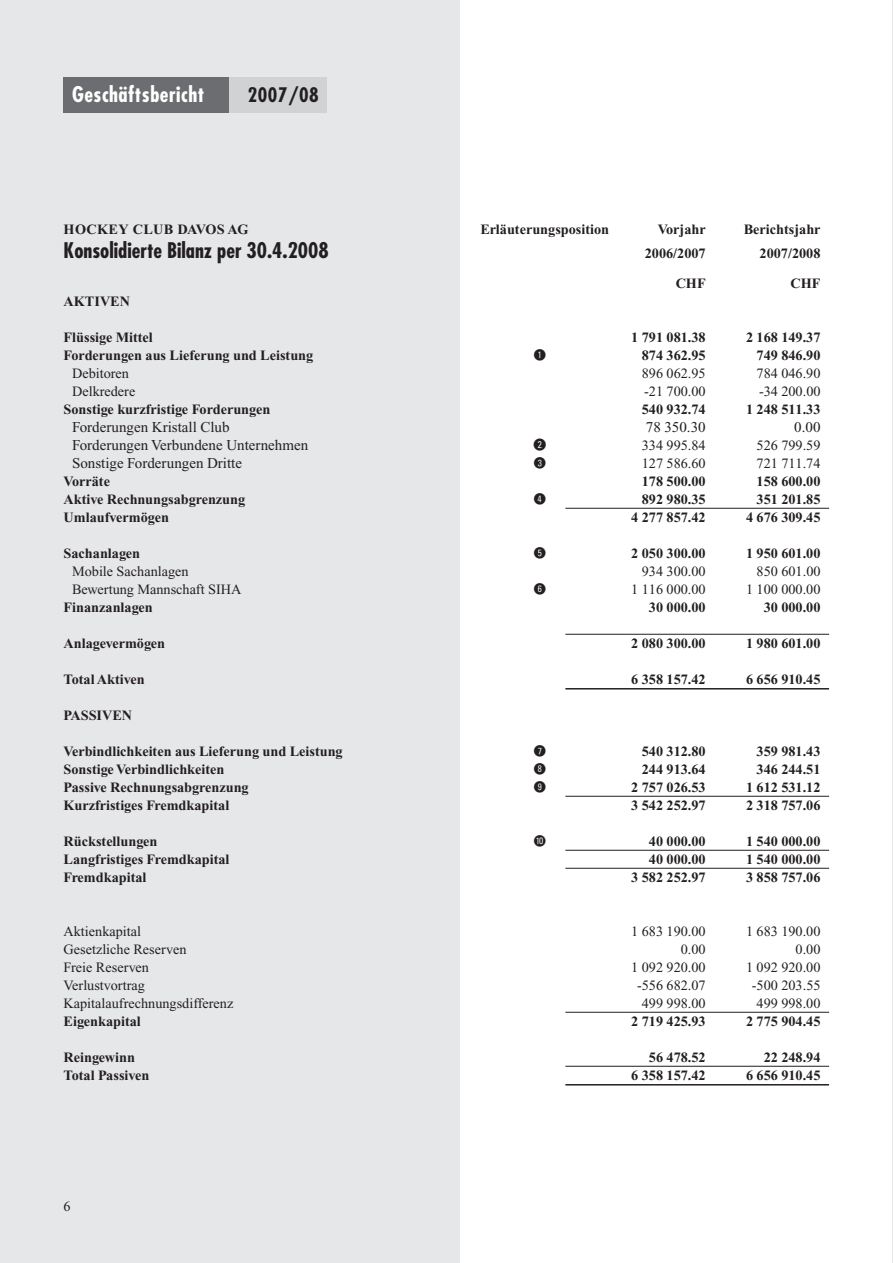
<style>
.page{position:relative;width:893px;height:1263px;background:#fff}
.page>*{position:absolute;margin:0;border:0;box-sizing:border-box;transform-origin:0 0}
.t1{font:700 condensed 21px "Futura";color:#231f20}
.t2{font:700 condensed 21px "Futura";letter-spacing:.025em;color:#fff}
.t3{font:700 condensed 19.5px "Futura";letter-spacing:.025em;color:#231f20}
.t4{font:15px "Times";color:#231f20}
.t5{font:15px "Negativ Kreise";color:#231f20}
.t6{font:700 14.25px "Times";color:#231f20}
.t7{font:14.25px "Times";color:#231f20}
.t8{font:700 14.25px "Times";letter-spacing:.025em;color:#231f20}
.t9{font:14.25px "Negativ Kreise";color:#231f20}
</style>
<div class="page">
<div style="left:0;top:0;width:459px;height:1263px;background:#e6e7e9"></div>
<hr style="left:565px;top:508px;width:264px;height:1px;background:#231f20">
<hr style="left:565px;top:634px;width:264px;height:1px;background:#231f20">
<hr style="left:565px;top:688px;width:264px;height:2px;background:#231f20">
<hr style="left:565px;top:796px;width:264px;height:1px;background:#231f20">
<hr style="left:565px;top:850px;width:264px;height:1px;background:#231f20">
<hr style="left:565px;top:868px;width:264px;height:1px;background:#231f20">
<hr style="left:565px;top:1012px;width:264px;height:1px;background:#231f20">
<hr style="left:565px;top:1066px;width:264px;height:1px;background:#231f20">
<hr style="left:565px;top:1084px;width:264px;height:2px;background:#231f20">
<div style="left:64px;top:77px;width:166px;height:36px;background:#6c6d70"></div>
<div style="left:229px;top:77px;width:98px;height:36px;background:#d1d2d4"></div>
<hr style="left:892px;top:0;width:1px;height:1263px;background:#e6e7e9">
<h1 class="t2" style="left:72px;top:84px;width:134px">Geschäftsbericht</h1>
<h2 class="t3" style="left:248px;top:86px;width:72px">2007/08</h2>
<p class="t8" style="left:64px;top:225px;width:186px">HOCKEY CLUB DAVOS AG</p>
<p class="t6" style="left:480px;top:225px;width:130px">Erläuterungsposition</p>
<p class="t6" style="left:658px;top:225px;width:50px">Vorjahr</p>
<p class="t6" style="left:744px;top:225px;width:78px">Berichtsjahr</p>
<h1 class="t1" style="left:64px;top:241px;width:267px">Konsolidierte Bilanz per 30.4.2008</h1>
<p class="t6" style="left:645px;top:249px;width:62px">2006/2007</p>
<p class="t6" style="left:759px;top:249px;width:62px">2007/2008</p>
<p class="t6" style="left:676px;top:279px;width:32px">CHF</p>
<p class="t6" style="left:790px;top:279px;width:32px">CHF</p>
<p class="t6" style="left:64px;top:297px;width:68px">AKTIVEN</p>
<p class="t6" style="left:64px;top:333px;width:91px">Flüssige Mittel</p>
<p class="t6" style="left:631px;top:333px;width:76px">1 791 081.38</p>
<p class="t6" style="left:746px;top:333px;width:76px">2 168 149.37</p>
<p class="t6" style="left:64px;top:351px;width:251px">Forderungen aus Lieferung und Leistung</p>
<p class="t9" style="left:534px;top:347px;width:13px">1</p>
<p class="t6" style="left:642px;top:351px;width:65px">874 362.95</p>
<p class="t6" style="left:756px;top:351px;width:65px">749 846.90</p>
<p class="t7" style="left:72px;top:368px;width:58px">Debitoren</p>
<p class="t7" style="left:642px;top:368px;width:65px">896 062.95</p>
<p class="t7" style="left:756px;top:368px;width:65px">784 046.90</p>
<p class="t7" style="left:72px;top:386px;width:65px">Delkredere</p>
<p class="t7" style="left:644px;top:386px;width:63px">-21 700.00</p>
<p class="t7" style="left:759px;top:386px;width:63px">-34 200.00</p>
<p class="t6" style="left:64px;top:405px;width:208px">Sonstige kurzfristige Forderungen</p>
<p class="t6" style="left:642px;top:405px;width:65px">540 932.74</p>
<p class="t6" style="left:746px;top:405px;width:76px">1 248 511.33</p>
<p class="t4" style="left:72px;top:421px;width:159px">Forderungen Kristall Club</p>
<p class="t4" style="left:646px;top:421px;width:61px">78 350.30</p>
<p class="t4" style="left:794px;top:421px;width:28px">0.00</p>
<p class="t4" style="left:72px;top:439px;width:238px">Forderungen Verbundene Unternehmen</p>
<p class="t5" style="left:534px;top:436px;width:14px">2</p>
<p class="t7" style="left:642px;top:440px;width:65px">334 995.84</p>
<p class="t7" style="left:756px;top:440px;width:65px">526 799.59</p>
<p class="t4" style="left:72px;top:457px;width:171px">Sonstige Forderungen Dritte</p>
<p class="t9" style="left:534px;top:455px;width:13px">3</p>
<p class="t7" style="left:642px;top:458px;width:65px">127 586.60</p>
<p class="t7" style="left:756px;top:458px;width:65px">721 711.74</p>
<p class="t6" style="left:64px;top:477px;width:48px">Vorräte</p>
<p class="t6" style="left:642px;top:477px;width:65px">178 500.00</p>
<p class="t6" style="left:756px;top:477px;width:65px">158 600.00</p>
<p class="t6" style="left:64px;top:495px;width:183px">Aktive Rechnungsabgrenzung</p>
<p class="t9" style="left:534px;top:491px;width:13px">4</p>
<p class="t6" style="left:642px;top:495px;width:65px">892 980.35</p>
<p class="t6" style="left:756px;top:495px;width:65px">351 201.85</p>
<p class="t6" style="left:64px;top:513px;width:107px">Umlaufvermögen</p>
<p class="t6" style="left:631px;top:513px;width:76px">4 277 857.42</p>
<p class="t6" style="left:746px;top:513px;width:76px">4 676 309.45</p>
<p class="t6" style="left:64px;top:549px;width:78px">Sachanlagen</p>
<p class="t9" style="left:534px;top:545px;width:13px">5</p>
<p class="t6" style="left:631px;top:549px;width:76px">2 050 300.00</p>
<p class="t6" style="left:746px;top:549px;width:76px">1 950 601.00</p>
<p class="t7" style="left:72px;top:566px;width:118px">Mobile Sachanlagen</p>
<p class="t7" style="left:642px;top:566px;width:65px">934 300.00</p>
<p class="t7" style="left:757px;top:566px;width:65px">850 601.00</p>
<p class="t7" style="left:72px;top:584px;width:171px">Bewertung Mannschaft SIHA</p>
<p class="t9" style="left:534px;top:581px;width:13px">6</p>
<p class="t7" style="left:631px;top:584px;width:76px">1 116 000.00</p>
<p class="t7" style="left:746px;top:584px;width:76px">1 100 000.00</p>
<p class="t6" style="left:64px;top:603px;width:91px">Finanzanlagen</p>
<p class="t6" style="left:649px;top:603px;width:58px">30 000.00</p>
<p class="t6" style="left:764px;top:603px;width:58px">30 000.00</p>
<p class="t6" style="left:64px;top:639px;width:103px">Anlagevermögen</p>
<p class="t6" style="left:631px;top:639px;width:76px">2 080 300.00</p>
<p class="t6" style="left:746px;top:639px;width:76px">1 980 601.00</p>
<p class="t6" style="left:64px;top:675px;width:83px">Total Aktiven</p>
<p class="t6" style="left:631px;top:675px;width:76px">6 358 157.42</p>
<p class="t6" style="left:746px;top:675px;width:76px">6 656 910.45</p>
<p class="t6" style="left:64px;top:711px;width:70px">PASSIVEN</p>
<p class="t6" style="left:64px;top:747px;width:281px">Verbindlichkeiten aus Lieferung und Leistung</p>
<p class="t9" style="left:534px;top:743px;width:13px">7</p>
<p class="t6" style="left:642px;top:747px;width:65px">540 312.80</p>
<p class="t6" style="left:756px;top:747px;width:65px">359 981.43</p>
<p class="t6" style="left:64px;top:765px;width:162px">Sonstige Verbindlichkeiten</p>
<p class="t9" style="left:534px;top:761px;width:13px">8</p>
<p class="t6" style="left:642px;top:765px;width:65px">244 913.64</p>
<p class="t6" style="left:756px;top:765px;width:65px">346 244.51</p>
<p class="t6" style="left:64px;top:783px;width:187px">Passive Rechnungsabgrenzung</p>
<p class="t9" style="left:534px;top:779px;width:13px">9</p>
<p class="t6" style="left:631px;top:783px;width:76px">2 757 026.53</p>
<p class="t6" style="left:746px;top:783px;width:76px">1 612 531.12</p>
<p class="t6" style="left:64px;top:801px;width:167px">Kurzfristiges Fremdkapital</p>
<p class="t6" style="left:631px;top:801px;width:76px">3 542 252.97</p>
<p class="t6" style="left:746px;top:801px;width:76px">2 318 757.06</p>
<p class="t6" style="left:64px;top:837px;width:95px">Rückstellungen</p>
<p class="t9" style="left:534px;top:833px;width:13px">0</p>
<p class="t6" style="left:649px;top:837px;width:58px">40 000.00</p>
<p class="t6" style="left:746px;top:837px;width:76px">1 540 000.00</p>
<p class="t6" style="left:64px;top:855px;width:167px">Langfristiges Fremdkapital</p>
<p class="t6" style="left:649px;top:855px;width:58px">40 000.00</p>
<p class="t6" style="left:746px;top:855px;width:76px">1 540 000.00</p>
<p class="t6" style="left:64px;top:873px;width:84px">Fremdkapital</p>
<p class="t6" style="left:631px;top:873px;width:76px">3 582 252.97</p>
<p class="t6" style="left:746px;top:873px;width:76px">3 858 757.06</p>
<p class="t7" style="left:64px;top:926px;width:79px">Aktienkapital</p>
<p class="t7" style="left:631px;top:926px;width:76px">1 683 190.00</p>
<p class="t7" style="left:746px;top:926px;width:76px">1 683 190.00</p>
<p class="t7" style="left:64px;top:944px;width:124px">Gesetzliche Reserven</p>
<p class="t7" style="left:681px;top:944px;width:26px">0.00</p>
<p class="t7" style="left:795px;top:944px;width:26px">0.00</p>
<p class="t7" style="left:64px;top:962px;width:87px">Freie Reserven</p>
<p class="t7" style="left:631px;top:962px;width:76px">1 092 920.00</p>
<p class="t7" style="left:746px;top:962px;width:76px">1 092 920.00</p>
<p class="t7" style="left:64px;top:980px;width:83px">Verlustvortrag</p>
<p class="t7" style="left:637px;top:980px;width:70px">-556 682.07</p>
<p class="t7" style="left:752px;top:980px;width:70px">-500 203.55</p>
<p class="t7" style="left:64px;top:998px;width:171px">Kapitalaufrechnungsdifferenz</p>
<p class="t7" style="left:642px;top:998px;width:65px">499 998.00</p>
<p class="t7" style="left:756px;top:998px;width:65px">499 998.00</p>
<p class="t6" style="left:64px;top:1017px;width:79px">Eigenkapital</p>
<p class="t6" style="left:631px;top:1017px;width:76px">2 719 425.93</p>
<p class="t6" style="left:746px;top:1017px;width:76px">2 775 904.45</p>
<p class="t6" style="left:64px;top:1053px;width:73px">Reingewinn</p>
<p class="t6" style="left:649px;top:1053px;width:58px">56 478.52</p>
<p class="t6" style="left:764px;top:1053px;width:58px">22 248.94</p>
<p class="t6" style="left:64px;top:1071px;width:87px">Total Passiven</p>
<p class="t6" style="left:631px;top:1071px;width:76px">6 358 157.42</p>
<p class="t6" style="left:746px;top:1071px;width:76px">6 656 910.45</p>
<p class="t7" style="left:64px;top:1201px;width:9px">6</p>
</div>
